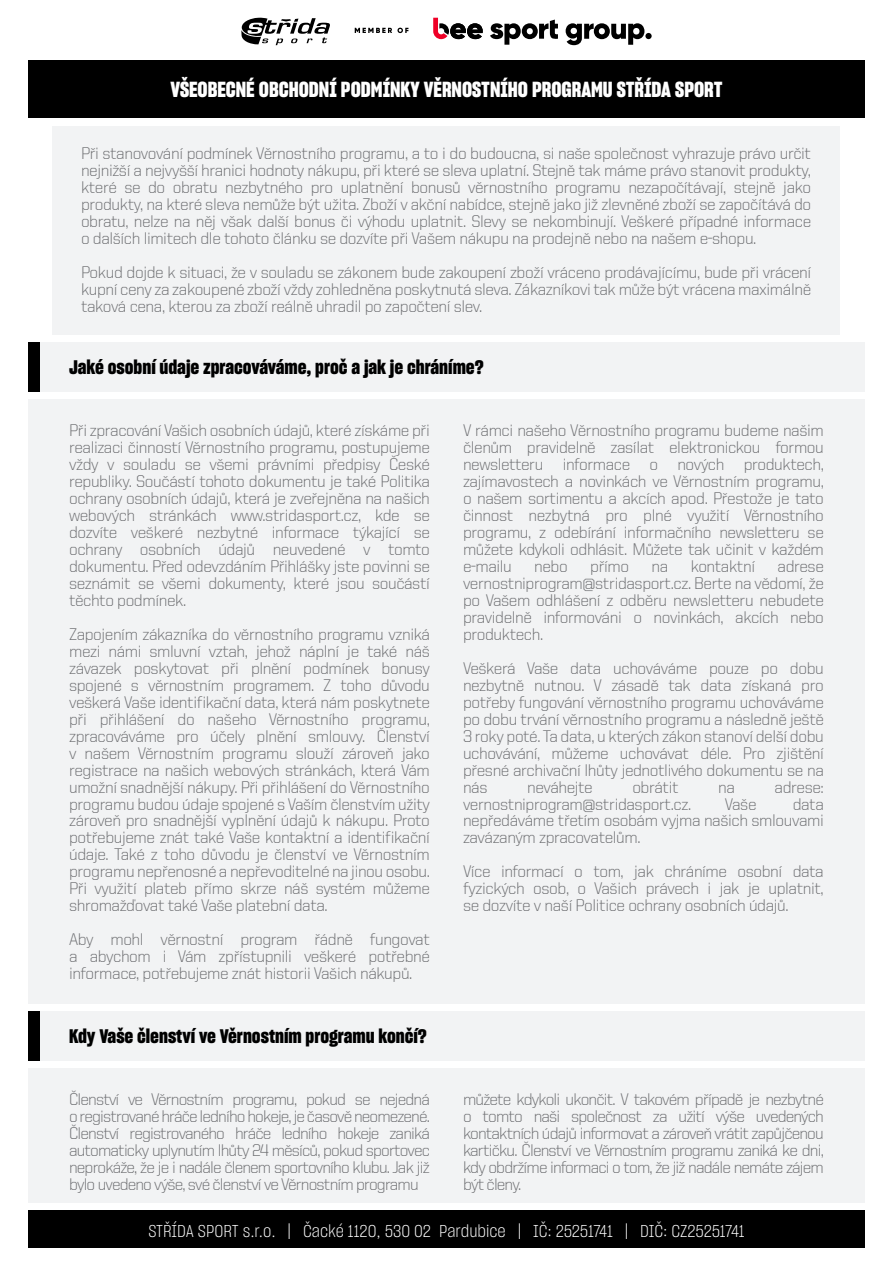
<style>
.page{position:relative;width:893px;height:1263px;background:#fff}
.page>*{position:absolute;margin:0;border:0;box-sizing:border-box;transform-origin:0 0}
.t1{font:700 21.15px "Sharp Grotesk";color:#fff}
.t2{font:700 19.05px "Sharp Grotesk";color:#000}
.t3{font:300 16.95px/17px "United Sans";letter-spacing:-.025em;color:#6c6d70;text-align:justify}
.t4{font:300 16.95px "Sharp Grotesk";letter-spacing:-.005em;color:#fff}
</style>
<div class="page">
<div style="left:28px;top:1210px;width:837px;height:37px;background:#000"></div>
<div style="left:28px;top:60px;width:837px;height:58px;background:#000"></div>
<div style="left:28px;top:399px;width:837px;height:604px;background:#f2f3f4"></div>
<div style="left:40px;top:342px;width:825px;height:50px;background:#f2f3f4"></div>
<div style="left:28px;top:342px;width:12px;height:50px;background:#000"></div>
<div style="left:28px;top:1068px;width:837px;height:135px;background:#f2f3f4"></div>
<div style="left:40px;top:1011px;width:825px;height:49px;background:#f2f3f4"></div>
<div style="left:28px;top:1011px;width:12px;height:49px;background:#000"></div>
<div style="left:52px;top:126px;width:787px;height:209px;background:#f2f3f4"></div>
<div style="left:645px;top:33px;width:7px;height:6px;background:#000;border-radius:50%"></div>
<svg style="left:566px;top:23px;width:78px;height:22px"></svg>
<svg style="left:433px;top:18px;width:50px;height:21px"></svg>
<svg style="left:490px;top:20px;width:68px;height:25px"></svg>
<svg style="left:355px;top:28px;width:53px;height:5px"></svg>
<svg style="left:241px;top:18px;width:89px;height:27px"></svg>
<p class="t1" style="left:170px;top:75px;width:553px">VŠEOBECNÉ OBCHODNÍ PODMÍNKY VĚRNOSTNÍHO PROGRAMU STŘÍDA SPORT</p>
<p class="t3" style="left:81px;top:145px;width:732px">Při stanovování podmínek Věrnostního programu, a to i do budoucna, si naše společnost vyhrazuje právo určit nejnižší a nejvyšší hranici hodnoty nákupu, při které se sleva uplatní. Stejně tak máme právo stanovit produkty, které se do obratu nezbytného pro uplatnění bonusů věrnostního programu nezapočítávají, stejně jako produkty, na které sleva nemůže být užita. Zboží v akční nabídce, stejně jako již zlevněné zboží se započítává do obratu, nelze na něj však další bonus či výhodu uplatnit. Slevy se nekombinují. Veškeré případné informace o dalších limitech dle tohoto článku se dozvíte při Vašem nákupu na prodejně nebo na našem e-shopu.</p>
<p class="t3" style="left:81px;top:263px;width:732px">Pokud dojde k situaci, že v souladu se zákonem bude zakoupení zboží vráceno prodávajícímu, bude při vrácení kupní ceny za zakoupené zboží vždy zohledněna poskytnutá sleva. Zákazníkovi tak může být vrácena maximálně taková cena, kterou za zboží reálně uhradil po započtení slev.</p>
<p class="t2" style="left:69px;top:354px;width:416px">Jaké osobní údaje zpracováváme, proč a jak je chráníme?</p>
<p class="t3" style="left:69px;top:422px;width:362px">Při zpracování Vašich osobních údajů, které získáme při realizaci činností Věrnostního programu, postupujeme vždy v souladu se všemi právními předpisy České republiky. Součástí tohoto dokumentu je také Politika ochrany osobních údajů, která je zveřejněna na našich webových stránkách www.stridasport.cz, kde se dozvíte veškeré nezbytné informace týkající se ochrany osobních údajů neuvedené v tomto dokumentu. Před odevzdáním Přihlášky jste povinni se seznámit se všemi dokumenty, které jsou součástí těchto podmínek.</p>
<p class="t3" style="left:69px;top:625px;width:362px">Zapojením zákazníka do věrnostního programu vzniká mezi námi smluvní vztah, jehož náplní je také náš závazek poskytovat při plnění podmínek bonusy spojené s věrnostním programem. Z toho důvodu veškerá Vaše identifikační data, která nám poskytnete při přihlášení do našeho Věrnostního programu, zpracováváme pro účely plnění smlouvy. Členství v našem Věrnostním programu slouží zároveň jako registrace na našich webových stránkách, která Vám umožní snadnější nákupy. Při přihlášení do Věrnostního programu budou údaje spojené s Vaším členstvím užity zároveň pro snadnější vyplnění údajů k nákupu. Proto potřebujeme znát také Vaše kontaktní a identifikační údaje. Také z toho důvodu je členství ve Věrnostním programu nepřenosné a nepřevoditelné na jinou osobu.<br>Při využití plateb přímo skrze náš systém můžeme shromažďovat také Vaše platební data.</p>
<p class="t3" style="left:69px;top:931px;width:362px">Aby mohl věrnostní program řádně fungovat a abychom i Vám zpřístupnili veškeré potřebné informace, potřebujeme znát historii Vašich nákupů.</p>
<p class="t2" style="left:69px;top:1022px;width:359px">Kdy Vaše členství ve Věrnostním programu končí?</p>
<p class="t3" style="left:463px;top:422px;width:362px">V rámci našeho Věrnostního programu budeme našim členům pravidelně zasílat elektronickou formou newsletteru informace o nových produktech, zajímavostech a novinkách ve Věrnostním programu, o našem sortimentu a akcích apod. Přestože je tato činnost nezbytná pro plné využití Věrnostního programu, z odebírání informačního newsletteru se můžete kdykoli odhlásit. Můžete tak učinit v každém e-mailu</p>
<p class="t3" style="left:463px;top:557px;width:362px;text-indent:314px">adrese vernostniprogram@stridasport.cz. Berte na vědomí, že po Vašem odhlášení z odběru newsletteru nebudete pravidelně informováni o novinkách, akcích nebo produktech.</p>
<p class="t3" style="left:463px;top:659px;width:362px">Veškerá Vaše data uchováváme pouze po dobu nezbytně nutnou. V zásadě tak data získaná pro potřeby fungování věrnostního programu uchováváme po dobu trvání věrnostního programu a následně ještě 3 roky poté. Ta data, u kterých zákon stanoví delší dobu uchovávání, můžeme uchovávat déle. Pro zjištění přesné archivační lhůty jednotlivého dokumentu se na nás</p>
<p class="t3" style="left:534px;top:557px;width:35px">nebo</p>
<p class="t3" style="left:590px;top:557px;width:40px">přímo</p>
<p class="t3" style="left:651px;top:557px;width:18px">na</p>
<p class="t3" style="left:691px;top:557px;width:66px">kontaktní</p>
<p class="t3" style="left:527px;top:778px;width:67px">neváhejte</p>
<p class="t3" style="left:632px;top:778px;width:48px">obrátit</p>
<p class="t3" style="left:718px;top:778px;width:18px">na</p>
<p class="t3" style="left:775px;top:778px;width:51px">adrese:</p>
<p class="t3" style="left:463px;top:795px;width:230px">vernostniprogram@stridasport.cz.</p>
<p class="t3" style="left:725px;top:795px;width:33px">Vaše</p>
<p class="t3" style="left:463px;top:795px;width:362px;text-indent:330px">data nepředáváme třetím osobám vyjma našich smlouvami zavázaným zpracovatelům.</p>
<p class="t3" style="left:463px;top:863px;width:362px">Více informací o tom, jak chráníme osobní data fyzických osob, o Vašich právech i jak je uplatnit, se dozvíte v naší Politice ochrany osobních údajů.</p>
<p class="t3" style="left:69px;top:1090px;width:362px">Členství ve Věrnostním programu, pokud se nejedná o registrované hráče ledního hokeje, je časově neomezené.<br>Členství registrovaného hráče ledního hokeje zaniká automaticky uplynutím lhůty 24 měsíců, pokud sportovec neprokáže, že je i nadále členem sportovního klubu. Jak již bylo uvedeno výše, své členství ve Věrnostním programu</p>
<p class="t3" style="left:463px;top:1090px;width:362px">můžete kdykoli ukončit. V takovém případě je nezbytné o tomto naši společnost za užití výše uvedených kontaktních údajů informovat a zároveň vrátit zapůjčenou kartičku. Členství ve Věrnostním programu zaniká ke dni, kdy obdržíme informaci o tom, že již nadále nemáte zájem být členy.</p>
<p class="t4" style="left:148px;top:1219px;width:598px">STŘÍDA SPORT s.r.o. | Čacké 1120, 530 02 Pardubice | IČ: 25251741 | DIČ: CZ25251741</p>
</div>
